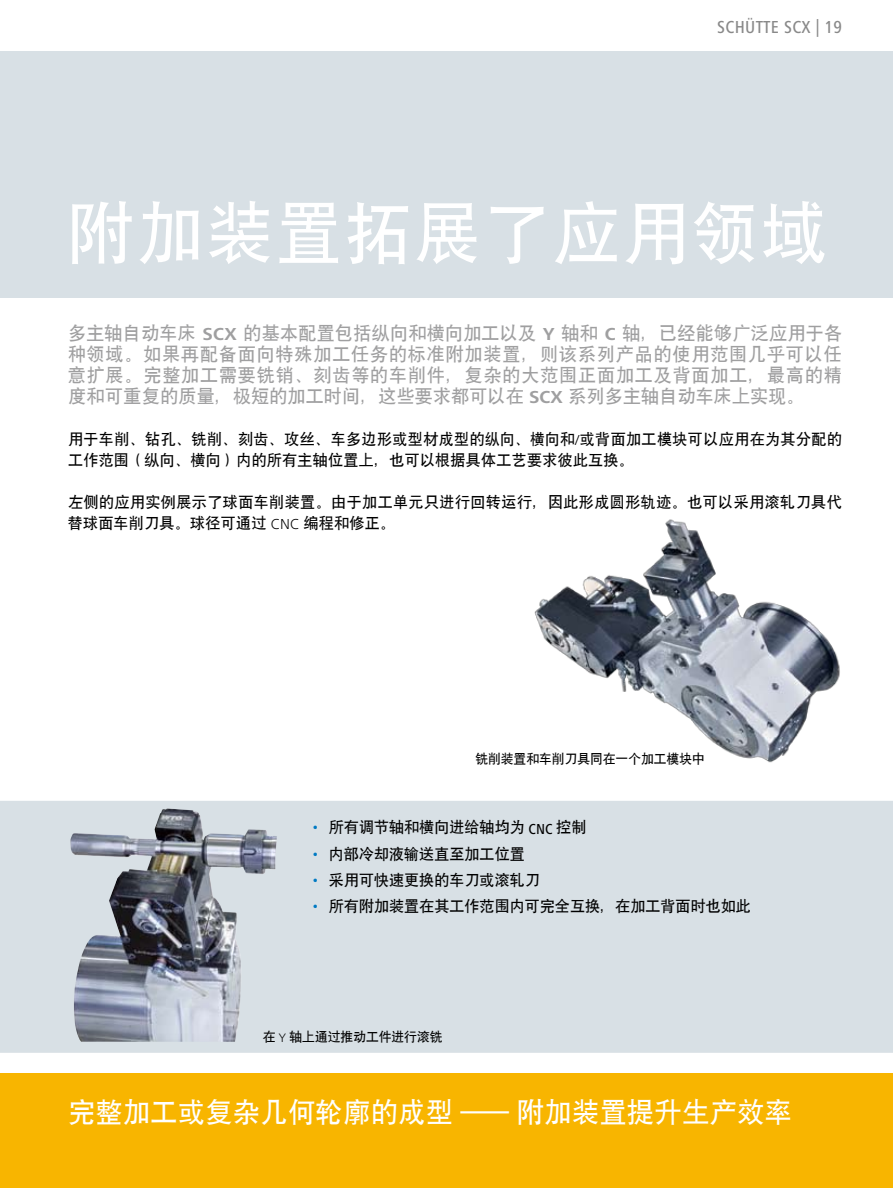
<style>
.page{position:relative;width:893px;height:1188px;background:#fff}
.page>*{position:absolute;margin:0;border:0;box-sizing:border-box;transform-origin:0 0}
.t1{font:66px "SIL Hei Med Jian";letter-spacing:.05em;color:#fff}
.t2{font:27px "SIL Hei Med Jian";letter-spacing:.02em;color:#fff}
.t3{font:18px/21px "SIL Hei Med Jian";letter-spacing:.01em;color:#9f9fa0;text-align:justify}
.t4{font:500 condensed 18px "Frutiger Next LT";letter-spacing:.02em;color:#898989}
.t5{font:15px/21px "SIL Hei Med Jian";letter-spacing:.02em;color:#000}
.t6{font:12.75px "SIL Hei Med Jian";color:#000}
.s1{font-family:"Frutiger Next LT";font-weight:700}
.s2{font-family:"Frutiger Next LT";font-weight:300}
.s3{font-family:"Frutiger Next LT";font-weight:500;font-stretch:condensed;color:#007ac3}
.s4{font-family:"Frutiger Next LT";font-weight:500;font-stretch:condensed}
</style>
<div class="page">
<div style="left:0;top:801px;width:893px;height:252px;background:#d8e0e5"></div>
<div style="left:0;top:51px;width:893px;height:247px;background:#d8e0e5"></div>
<div style="left:0;top:1074px;width:893px;height:114px;background:#f8b500"></div>
<img style="left:70px;top:808px;width:207px;height:234px">
<img style="left:534px;top:519px;width:306px;height:244px">
<p class="t4" style="left:717px;top:17px;width:126px">SCHÜTTE SCX | 19</p>
<h1 class="t1" style="left:68px;top:189px;width:761px">附加装置拓展了应用领域</h1>
<p class="t3" style="left:68px;top:321px;width:776px">多主轴自动车床 <span class="s1">SCX</span> 的基本配置包括纵向和横向加工以及 <span class="s1">Y</span> 轴和 <span class="s1">C</span> 轴，已经能够广泛应用于各种领域。如果再配备面向特殊加工任务的标准附加装置，则该系列产品的使用范围几乎可以任意扩展。完整加工需要铣销、刻齿等的车削件，复杂的大范围正面加工及背面加工，最高的精度和可重复的质量，极短的加工时间，这些要求都可以在 <span class="s1">SCX</span> 系列多主轴自动车床上实现。</p>
<p class="t5" style="left:68px;top:427px;width:775px">用于车削、钻孔、铣削、刻齿、攻丝、车多边形或型材成型的纵向、横向和<span class="s2">/</span>或背面加工模块可以应用在为其分配的工作范围（纵向、横向）内的所有主轴位置上，也可以根据具体工艺要求彼此互换。</p>
<p class="t5" style="left:68px;top:490px;width:775px">左侧的应用实例展示了球面车削装置。由于加工单元只进行回转运行，因此形成圆形轨迹。也可以采用滚轧刀具代替球面车削刀具。球径可通过 <span class="s2">CNC</span> 编程和修正。</p>
<p class="t6" style="left:475px;top:750px;width:231px">铣削装置和车削刀具同在一个加工模块中</p>
<p class="t5" style="left:312px;top:816px;width:276px"><span class="s3">•</span> 所有调节轴和横向进给轴均为 <span class="s4">CNC</span> 控制</p>
<p class="t5" style="left:312px;top:842px;width:214px"><span class="s3">•</span> 内部冷却液输送直至加工位置</p>
<p class="t5" style="left:312px;top:868px;width:229px"><span class="s3">•</span> 采用可快速更换的车刀或滚轧刀</p>
<p class="t5" style="left:312px;top:894px;width:441px"><span class="s3">•</span> 所有附加装置在其工作范围内可完全互换，在加工背面时也如此</p>
<p class="t6" style="left:263px;top:1028px;width:181px">在 <span class="s2">Y</span> 轴上通过推动工件进行滚铣</p>
<h2 class="t2" style="left:68px;top:1094px;width:725px">完整加工或复杂几何轮廓的成型 —附加装置提升生产效率</h2>
</div>
